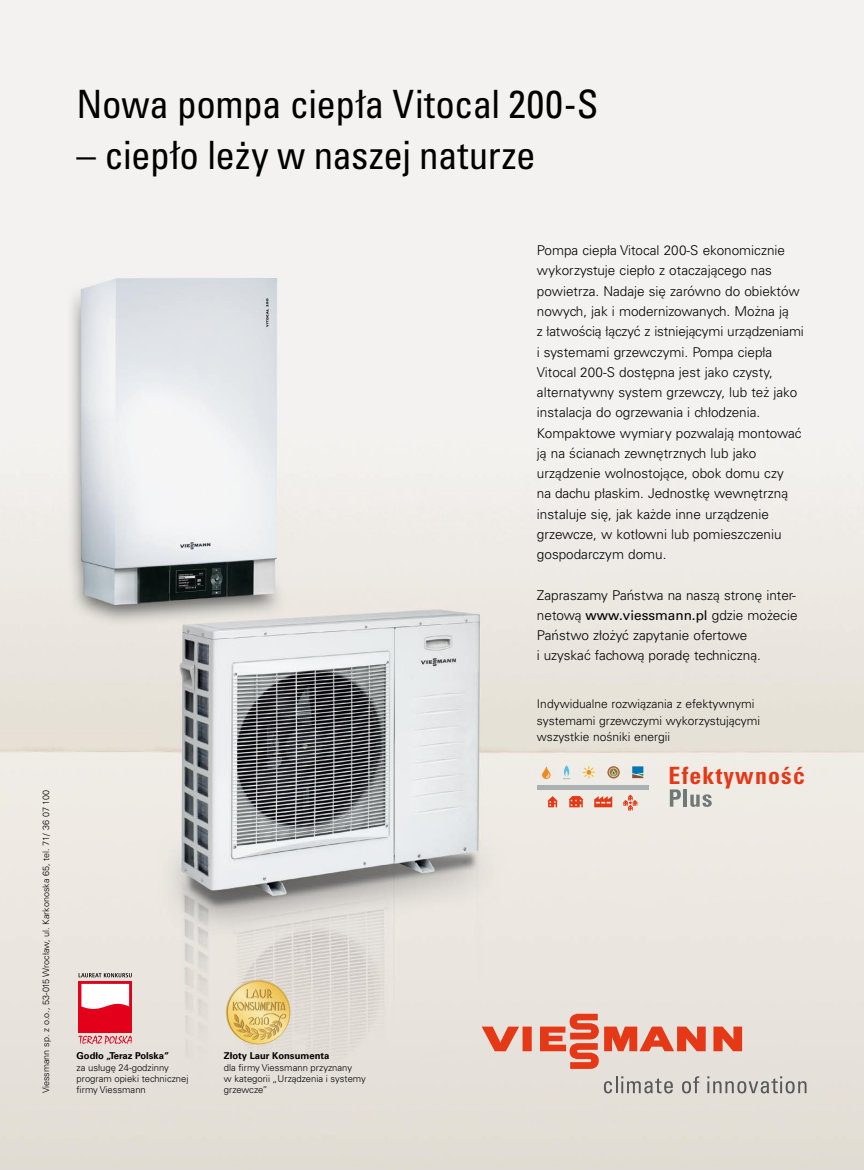
<style>
.page{position:relative;width:864px;height:1170px;background:#fff}
.page>*{position:absolute;margin:0;border:0;box-sizing:border-box;transform-origin:0 0}
.t1{font:condensed 39px "Univers CE";letter-spacing:-.01em;color:#000}
.t2{font:700 condensed 23.85px "Univers CE";letter-spacing:.05em;color:#e53817}
.t3{font:300 13.5px/20.2px "Univers CE";color:#000}
.t4{font:300 12px/16.5px "Univers CE";color:#000}
.t5{font:300 9.45px/11.4px "Univers CE";color:#000}
.t6{font:300 9px "Univers CE";color:#000}
.s1{font-weight:700}
.s2{font-weight:500}
</style>
<div class="page">
<img style="left:0;top:0;width:863px;height:1169px">
<svg style="left:603px;top:1076px;width:69px;height:17px"></svg>
<svg style="left:681px;top:1076px;width:18px;height:17px"></svg>
<svg style="left:707px;top:1076px;width:99px;height:17px;background:#bfbbb7"></svg>
<div style="left:522px;top:1026px;width:9px;height:25px;background:#e53817"></div>
<svg style="left:604px;top:1026px;width:101px;height:25px;background:#e56f57"></svg>
<svg style="left:481px;top:1026px;width:38px;height:25px"></svg>
<svg style="left:539px;top:1013px;width:59px;height:56px;background:#e58e7b"></svg>
<svg style="left:713px;top:1026px;width:28px;height:25px"></svg>
<svg style="left:669px;top:789px;width:11px;height:17px"></svg>
<hr style="left:683px;top:789px;width:3px;height:17px;background:#717878">
<svg style="left:690px;top:794px;width:21px;height:12px"></svg>
<hr style="left:536px;top:785px;width:112px;height:4px;background:#abb1b2">
<svg style="left:594px;top:796px;width:18px;height:11px"></svg>
<svg style="left:568px;top:796px;width:15px;height:11px"></svg>
<svg style="left:547px;top:796px;width:10px;height:11px"></svg>
<svg style="left:622px;top:794px;width:15px;height:16px"></svg>
<svg style="left:562px;top:765px;width:8px;height:14px"></svg>
<svg style="left:582px;top:766px;width:13px;height:12px"></svg>
<svg style="left:632px;top:766px;width:11px;height:12px"></svg>
<svg style="left:542px;top:765px;width:8px;height:13px"></svg>
<svg style="left:607px;top:766px;width:12px;height:12px"></svg>
<svg style="left:608px;top:767px;width:10px;height:10px"></svg>
<svg style="left:79px;top:972px;width:53px;height:5px"></svg>
<div style="left:78px;top:980px;width:54px;height:52px;background:#e2001a"></div>
<svg style="left:81px;top:983px;width:48px;height:26px"></svg>
<svg style="left:78px;top:1035px;width:54px;height:9px"></svg>
<img style="left:226px;top:979px;width:64px;height:65px">
<p class="t1" style="left:77px;top:82px;width:523px">Nowa pompa ciepła Vitocal 200-S</p>
<p class="t1" style="left:77px;top:133px;width:460px">– ciepło leży w naszej naturze</p>
<p class="t6" style="left:41px;top:1093px;width:305px;rotate:-90deg">Viessmann sp. z o.o., 53-015 Wrocław, ul. Karkonoska 65, tel. 71/ 36 07 100</p>
<p class="t5" style="left:77px;top:1050px;width:113px"><span class="s1">Godło „Teraz Polska”<br></span>za usługę 24-godzinny program opieki technicznej firmy Viessmann</p>
<p class="t5" style="left:224px;top:1050px;width:143px"><span class="s1">Złoty Laur Konsumenta<br></span>dla firmy Viessmann przyznany<br>w kategorii „Urządzenia i systemy grzewcze”</p>
<p class="t3" style="left:536px;top:240px;width:268px">Pompa ciepła Vitocal 200-S ekonomicznie wykorzystuje ciepło z otaczającego nas powietrza. Nadaje się zarówno do obiektów nowych, jak i modernizowanych. Można ją<br>z łatwością łączyć z istniejącymi urządzeniami i systemami grzewczymi. Pompa ciepła Vitocal 200-S dostępna jest jako czysty, alternatywny system grzewczy, lub też jako instalacja do ogrzewania i chłodzenia.<br>Kompaktowe wymiary pozwalają montować ją na ścianach zewnętrznych lub jako urządzenie- wolno-stojące, obok domu czy<br>na dachu płaskim. Jednostkę wewnętrzną instaluje się, jak każde inne urządzenie grzewcze, w kotłowni lub pomieszczeniu gospodarczym domu.</p>
<p class="t3" style="left:536px;top:585px;width:262px">Zapraszamy Państwa na naszą stronę inter&shy;netową <span class="s2">www.viessmann.pl</span> gdzie możecie Państwo złożyć zapytanie ofertowe<br>i uzyskać- fachową poradę techniczną.</p>
<p class="t4" style="left:536px;top:696px;width:224px">Indywidualne rozwiązania z efektywnymi systemami grzewczymi wykorzystującymi wszystkie nośniki energii</p>
<p class="t2" style="left:668px;top:762px;width:138px">Efektywność</p>
</div>
